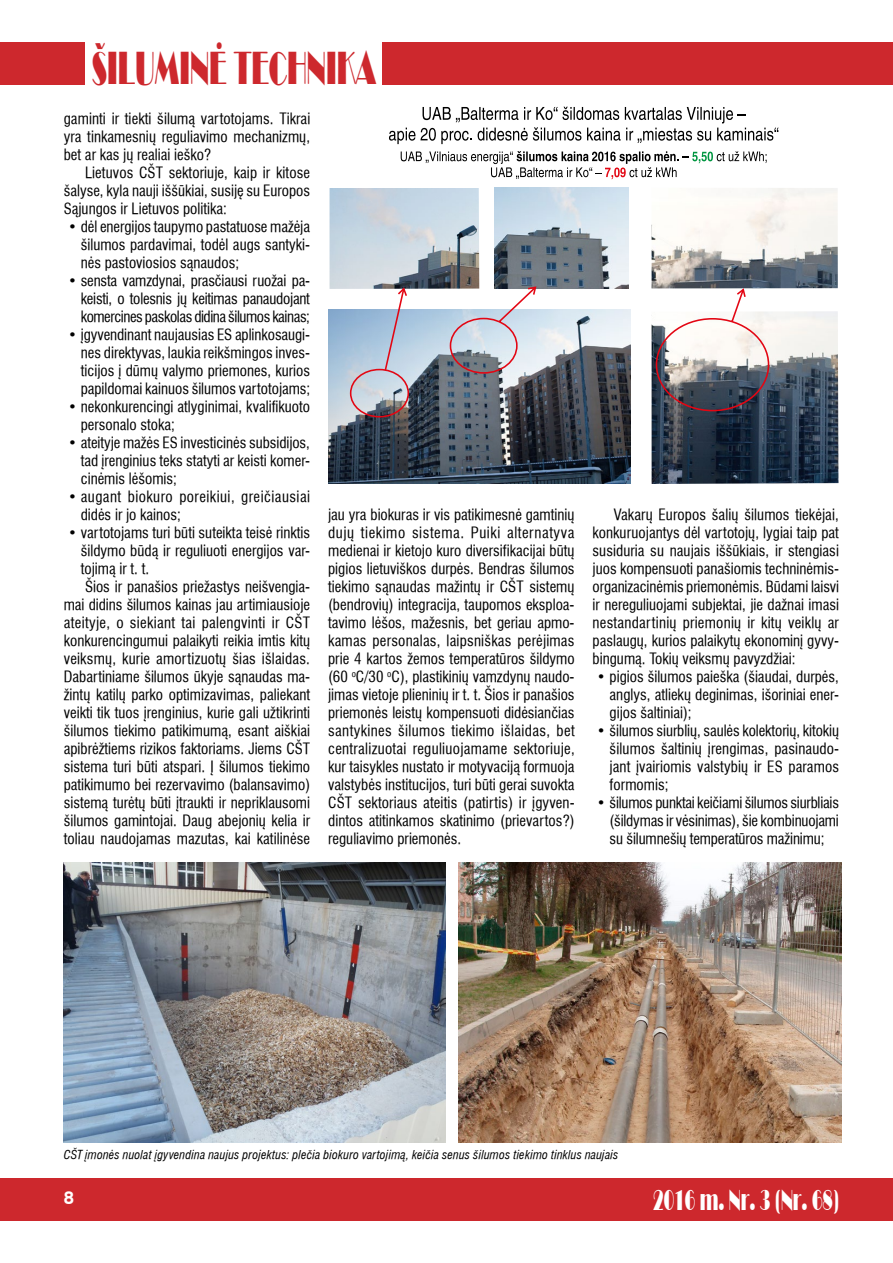
<style>
.page{position:relative;width:893px;height:1263px;background:#fff}
.page>*{position:absolute;margin:0;border:0;box-sizing:border-box;transform-origin:0 0}
.t1{font:48px "Broadway Normal";color:#cd282d;scale:.54 1}
.t2{font:30px "Broadway Normal";color:#fff;scale:.54 1}
.t3{font:700 18px "Helvetica LT";color:#fff}
.t4{font:condensed 15px/18px "Helvetica LT";color:#000;text-align:justify}
.t5{font:condensed 15px/18px "Helvetica LT";letter-spacing:.03em;color:#000}
.t6{font:condensed 15px "Helvetica LT";letter-spacing:.02em;color:#000}
.t7{font:italic condensed 12px "Helvetica LT";letter-spacing:.015em;color:#000}
</style>
<div class="page">
<div style="left:383px;top:43px;width:510px;height:42px;background:#cd282d"></div>
<div style="left:0;top:1178px;width:893px;height:42px;background:#cd282d"></div>
<div style="left:0;top:43px;width:85px;height:42px;background:#cd282d"></div>
<img style="left:495px;top:188px;width:133px;height:100px">
<img style="left:330px;top:188px;width:149px;height:101px">
<img style="left:652px;top:188px;width:186px;height:100px">
<img style="left:329px;top:310px;width:301px;height:173px">
<svg style="left:349px;top:285px;width:188px;height:133px;background:#abb0bb"></svg>
<img style="left:652px;top:311px;width:186px;height:173px">
<svg style="left:655px;top:287px;width:115px;height:125px"></svg>
<svg style="left:389px;top:107px;width:389px;height:37px"></svg>
<svg style="left:401px;top:151px;width:366px;height:28px"></svg>
<img style="left:458px;top:862px;width:383px;height:280px">
<img style="left:64px;top:862px;width:382px;height:280px">
<h1 class="t1" style="left:92px;top:40px;width:528px">ÐILUMINË TECHNIKA</h1>
<p class="t4" style="left:64px;top:110px;width:248px">gaminti ir tiekti šilumą vartotojams. Tikrai yra tinkamesnių reguliavimo mechanizmų, bet ar kas jų realiai ieško?</p>
<p class="t4" style="left:64px;top:164px;width:248px;text-indent:21px">Lietuvos CŠT sektoriuje, kaip ir kitose šalyse, kyla nauji iššūkiai, susiję su Europos Sąjungos ir Lietuvos politika:</p>
<p class="t4" style="left:81px;top:218px;width:231px;text-indent:-13px">• dėl energijos taupymo pastatuose mažėja šilumos pardavimai, todėl augs santyki&shy;nės pastoviosios sąnaudos;</p>
<p class="t4" style="left:81px;top:272px;width:231px;text-indent:-13px">• sensta vamzdynai, prasčiausi ruožai pa&shy;keisti, o tolesnis jų keitimas panaudojant komercines paskolas didina šilumos kainas;</p>
<p class="t4" style="left:81px;top:326px;width:231px;text-indent:-13px">• įgyvendinant naujausias ES aplinkosaugi&shy;nes direktyvas, laukia reikšmingos inves&shy;ticijos į dūmų valymo priemones, kurios papildomai kainuos šilumos vartotojams;</p>
<p class="t4" style="left:81px;top:398px;width:231px;text-indent:-13px">• nekonkurencingi atlyginimai, kvalifikuoto personalo stoka;</p>
<p class="t4" style="left:81px;top:434px;width:231px;text-indent:-13px">• ateityje mažės ES investicinės subsidijos, tad įrenginius teks statyti ar keisti komer&shy;cinėmis lėšomis;</p>
<p class="t5" style="left:81px;top:488px;width:231px;text-indent:-13px">• augant biokuro poreikiui, greičiausiai didės ir jo kainos;</p>
<p class="t4" style="left:68px;top:524px;width:244px">• vartotojams turi būti suteikta teisė rinktis</p>
<p class="t4" style="left:81px;top:542px;width:231px">šildymo būdą ir reguliuoti energijos var-</p>
<p class="t4" style="left:81px;top:560px;width:70px">tojimą ir t. t.</p>
<p class="t4" style="left:85px;top:578px;width:227px">Šios ir panašios priežastys neišvengia-</p>
<p class="t4" style="left:64px;top:596px;width:248px">mai didins šilumos kainas jau artimiausioje</p>
<p class="t6" style="left:64px;top:613px;width:248px">ateityje, o siekiant tai palengvinti ir CŠT</p>
<p class="t4" style="left:64px;top:632px;width:248px">konkurencingumui palaikyti reikia imtis kitų</p>
<p class="t4" style="left:64px;top:650px;width:248px">veiksmų, kurie amortizuotų šias išlaidas.</p>
<p class="t4" style="left:64px;top:668px;width:248px">Dabartiniame šilumos ūkyje sąnaudas ma-</p>
<p class="t4" style="left:64px;top:686px;width:248px">žintų katilų parko optimizavimas, paliekant</p>
<p class="t4" style="left:64px;top:704px;width:248px">veikti tik tuos įrenginius, kurie gali užtikrinti</p>
<p class="t4" style="left:64px;top:722px;width:248px">šilumos tiekimo patikimumą, esant aiškiai</p>
<p class="t4" style="left:64px;top:740px;width:248px">apibrėžtiems rizikos faktoriams. Jiems CŠT</p>
<p class="t4" style="left:64px;top:758px;width:248px">sistema turi būti atspari. Į šilumos tiekimo</p>
<p class="t4" style="left:64px;top:776px;width:248px">patikimumo bei rezervavimo (balansavimo)</p>
<p class="t4" style="left:64px;top:794px;width:248px">sistemą turėtų būti įtraukti ir nepriklausomi</p>
<p class="t4" style="left:64px;top:812px;width:248px">šilumos gamintojai. Daug abejonių kelia ir</p>
<p class="t4" style="left:64px;top:830px;width:248px">toliau naudojamas mazutas, kai katilinėse</p>
<p class="t4" style="left:328px;top:506px;width:248px">jau yra biokuras ir vis patikimesnė gamtinių dujų tiekimo sistema. Puiki alternatyva medienai ir kietojo kuro diversifikacijai būtų pigios lietuviškos durpės. Bendras šilumos tiekimo sąnaudas mažintų ir CŠT sistemų (bendrovių) integracija, taupomos eksploa&shy;tavimo lėšos, mažesnis, bet geriau apmo&shy;kamas personalas, laipsniškas perėjimas prie 4 kartos žemos temperatūros šildymo (60 <sup>o</sup>C/30 <sup>o</sup>C), plastikinių vamzdynų naudo&shy;jimas vietoje plieninių ir t. t. Šios ir panašios priemonės leistų kompensuoti didėsiančias santykines šilumos tiekimo išlaidas, bet centralizuotai reguliuojamame sektoriuje, kur taisykles nustato ir motyvaciją formuoja valstybės institucijos, turi būti gerai suvokta CŠT sektoriaus ateitis (patirtis) ir įgyven&shy;dintos atitinkamos skatinimo (prievartos?) reguliavimo priemonės.</p>
<p class="t4" style="left:593px;top:506px;width:248px;text-indent:21px">Vakarų Europos šalių šilumos tiekėjai, konkuruojantys dėl vartotojų, lygiai taip pat susiduria su naujais iššūkiais, ir stengiasi juos kompensuoti panašiomis techninėmis&shy;organizacinėmis priemonėmis. Būdami laisvi ir nereguliuojami subjektai, jie dažnai imasi nestandartinių priemonių ir kitų veiklų ar paslaugų, kurios palaikytų ekonominį gyvy&shy;bingumą. Tokių veiksmų pavyzdžiai:</p>
<p class="t4" style="left:610px;top:668px;width:231px;text-indent:-13px">• pigios šilumos paieška (šiaudai, durpės, anglys, atliekų deginimas, išoriniai ener&shy;gijos šaltiniai);</p>
<p class="t4" style="left:610px;top:722px;width:231px;text-indent:-13px">• šilumos siurblių, saulės kolektorių, kitokių šilumos šaltinių įrengimas, pasinaudo&shy;jant įvairiomis valstybių ir ES paramos formomis;</p>
<p class="t4" style="left:610px;top:794px;width:231px;text-indent:-13px">• šilumos punktai keičiami šilumos siurbliais (šildymas ir vėsinimas), šie kombinuojami su šilumnešių temperatūros mažinimu;</p>
<p class="t7" style="left:64px;top:1147px;width:556px">CŠT įmonės nuolat įgyvendina naujus projektus: plečia biokuro vartojimą, keičia senus šilumos tiekimo tinklus naujais</p>
<p class="t3" style="left:64px;top:1187px;width:12px">8</p>
<h2 class="t2" style="left:653px;top:1182px;width:345px">2016 m. Nr. 3 (Nr. 68)</h2>
</div>
